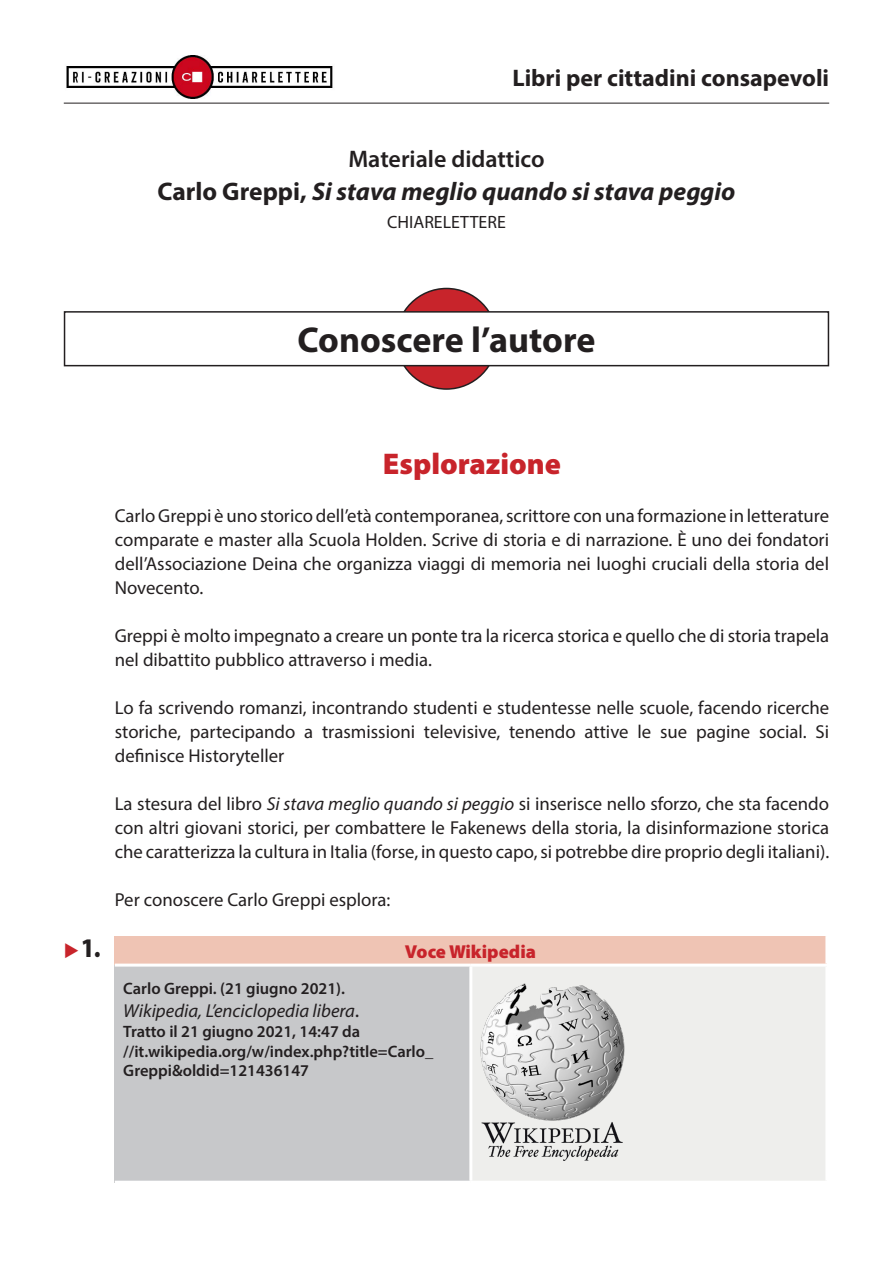
<style>
.page{position:relative;width:893px;height:1263px;background:#fff}
.page>*{position:absolute;margin:0;border:0;box-sizing:border-box;transform-origin:0 0}
.Normale{font:700 36px "Myriad Pro";color:#231f20}
.Titolino{font:900 30px "Myriad Pro";color:#c8242b}
.Normale-2{font:900 condensed 27px "Myriad Pro";color:#231f20}
.Normale-3{font:italic 700 25.5px "Myriad Pro";color:#231f20}
.t1{font:700 24px "Myriad Pro";color:#231f20}
.Normale-4{font:600 24px "Myriad Pro";color:#231f20}
.Testo{font:18.75px/24px "Myriad Pro";color:#231f20;text-align:justify}
.Tab_testo{font:italic 18.75px "Myriad Pro";color:#231f20}
.tab_intestazione{font:900 18.75px "Myriad Pro";color:#c8242b}
.Normale-5{font:17.85px "Myriad Pro";color:#231f20}
.Tab_testo-2{font:600 16.5px/19.8px "Myriad Pro";color:#231f20}
.s1{font-style:normal}
.s2{color:#c8242b}
.s3{font-style:italic}
.s4{font-weight:600;font-style:normal;font-size:16.5px}
</style>
<div class="page">
<img style="left:66px;top:55px;width:267px;height:43px">
<hr style="left:64px;top:103px;width:765px;height:1px;background:#231f20">
<div style="left:115px;top:936px;width:712px;height:29px;background:#efc4b4"></div>
<div style="left:115px;top:965px;width:356px;height:217px;background:#c7c8ca"></div>
<div style="left:471px;top:965px;width:356px;height:217px;background:#eeeeec"></div>
<hr style="left:825px;top:936px;width:3px;height:27px;background:#fff">
<hr style="left:115px;top:963px;width:356px;height:3px;background:#fff">
<hr style="left:471px;top:963px;width:357px;height:3px;background:#fff">
<hr style="left:469px;top:966px;width:3px;height:215px;background:#fff">
<hr style="left:825px;top:966px;width:3px;height:215px;background:#fff">
<hr style="left:115px;top:1181px;width:356px;height:3px;background:#fff">
<hr style="left:471px;top:1181px;width:357px;height:3px;background:#fff">
<img style="left:480px;top:983px;width:145px;height:178px">
<div style="left:396px;top:288px;width:101px;height:101px;background:#c8242b;border-radius:50%"></div>
<div style="left:65px;top:312px;width:763px;height:54px;background:#fff"></div>
<div style="left:64px;top:311px;width:765px;height:55px;border:2px solid #231f20"></div>
<p class="t1" style="left:512px;top:62px;width:318px">Libri per cittadini consapevoli</p>
<p class="Normale-4" style="left:348px;top:143px;width:198px">Materiale didattico</p>
<p class="Normale-3" style="left:157px;top:175px;width:580px"><span class="s1">Carlo Greppi,</span> Si stava meglio quando si stava peggio</p>
<p class="Normale-5" style="left:387px;top:211px;width:120px">CHIARELETTERE</p>
<p class="Normale" style="left:298px;top:317px;width:299px">Conoscere l’autore</p>
<p class="Normale-2" style="left:64px;top:930px;width:38px"><span class="s2">◆</span>1.</p>
<p class="Titolino" style="left:383px;top:444px;width:180px">Esplorazione</p>
<p class="Testo" style="left:115px;top:503px;width:716px">Carlo Greppi è uno storico dell’età contemporanea, scrittore con una formazione in letterature comparate e master alla Scuola Holden. Scrive di storia e di narrazione. È uno dei fondatori dell’Associazione Deina che organizza viaggi di memoria nei luoghi cruciali della storia del Novecento.</p>
<p class="Testo" style="left:115px;top:623px;width:716px">Greppi è molto impegnato a creare un ponte tra la ricerca storica e quello che di storia trapela nel dibattito pubblico attraverso i media.</p>
<p class="Testo" style="left:115px;top:695px;width:716px">Lo fa scrivendo romanzi, incontrando studenti e studentesse nelle scuole, facendo ricerche storiche, partecipando a trasmissioni televisive, tenendo attive le sue pagine social. Si definisce Historyteller</p>
<p class="Testo" style="left:115px;top:791px;width:716px">La stesura del libro <span class="s3">Si stava meglio quando si peggio</span> si inserisce nello sforzo, che sta facendo con altri giovani storici, per combattere le Fakenews della storia, la disinformazione storica che caratterizza la cultura in Italia (forse, in questo capo, si potrebbe dire proprio degli italiani).</p>
<p class="Testo" style="left:115px;top:887px;width:277px">Per conoscere Carlo Greppi esplora:</p>
<p class="tab_intestazione" style="left:405px;top:939px;width:133px">Voce Wikipedia</p>
<p class="Tab_testo-2" style="left:123px;top:979px;width:223px">Carlo Greppi. (21 giugno 2021).</p>
<p class="Tab_testo" style="left:123px;top:999px;width:237px">Wikipedia, L’enciclopedia libera<span class="s4">.</span></p>
<p class="Tab_testo-2" style="left:123px;top:1021px;width:238px">Tratto il 21 giugno 2021, 14:47 da</p>
<p class="Tab_testo-2" style="left:123px;top:1041px;width:312px">//it.wikipedia.org/w/index.php?title=Carlo_<br>Greppi&amp;oldid=121436147</p>
</div>
